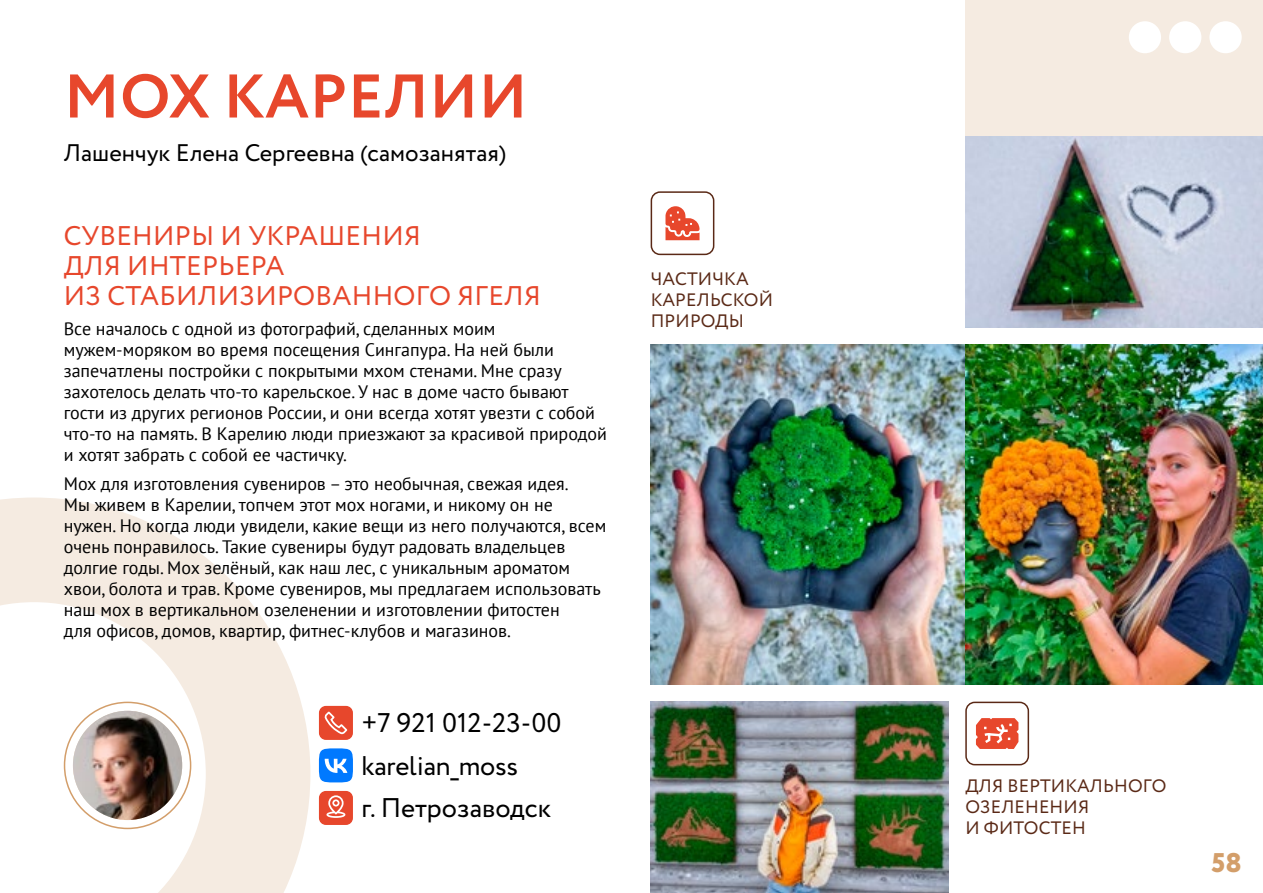
<style>
.page{position:relative;width:1263px;height:893px;background:#fff}
.page>*{position:absolute;margin:0;border:0;box-sizing:border-box;transform-origin:0 0}
.t1{font:700 61.5px "Circe";letter-spacing:.01em;color:#e7472c}
.t2{font:27px/30px "Circe";letter-spacing:.01em;color:#e7472c}
.t3{font:27px/42.5px "Circe";color:#000}
.t4{font:800 27px "Circe";color:#d39e6a}
.t5{font:24px "Circe";color:#000}
.t6{font:18px/21px "PT Sans";color:#000}
.t7{font:18px/21px "Circe";letter-spacing:.01em;color:#5a2916}
</style>
<div class="page">
<div style="left:965px;top:0;width:298px;height:327px;background:#f5ebe1"></div>
<div style="left:1129px;top:21px;width:32px;height:32px;background:#fff;border-radius:50%"></div>
<div style="left:1169px;top:21px;width:32px;height:32px;background:#fff;border-radius:50%"></div>
<div style="left:1209px;top:21px;width:33px;height:32px;background:#fff;border-radius:50%"></div>
<svg style="left:0;top:497px;width:310px;height:396px"></svg>
<svg style="left:319px;top:791px;width:34px;height:34px"></svg>
<svg style="left:319px;top:748px;width:34px;height:34px"></svg>
<svg style="left:319px;top:706px;width:34px;height:34px"></svg>
<img style="left:965px;top:136px;width:298px;height:191px">
<img style="left:651px;top:702px;width:297px;height:191px">
<img style="left:651px;top:344px;width:314px;height:341px">
<img style="left:965px;top:344px;width:298px;height:341px">
<img style="left:73px;top:711px;width:109px;height:109px;border-radius:55px">
<div style="left:651px;top:191px;width:63px;height:64px;border:2px solid #5a2916;border-radius:9px"></div>
<svg style="left:665px;top:206px;width:35px;height:34px"></svg>
<div style="left:965px;top:702px;width:64px;height:63px;border:2px solid #5a2916;border-radius:9px"></div>
<svg style="left:976px;top:718px;width:42px;height:31px"></svg>
<h1 class="t1" style="left:64px;top:55px;width:465px">МОХ КАРЕЛИИ</h1>
<h3 class="t5" style="left:64px;top:136px;width:444px">Лашенчук Елена Сергеевна (самозанятая)</h3>
<h2 class="t2" style="left:64px;top:222px;width:478px">СУВЕНИРЫ И УКРАШЕНИЯ<br>ДЛЯ ИНТЕРЬЕРА<br>ИЗ СТАБИЛИЗИРОВАННОГО ЯГЕЛЯ</h2>
<p class="t6" style="left:64px;top:317px;width:545px">Все началось с одной из фотографий, сделанных моим мужем-моряком во время посещения Сингапура. На ней были запечатлены постройки с покрытыми мхом стенами. Мне сразу захотелось делать что-то карельское. У нас в доме часто бывают гости из других регионов России, и они всегда хотят увезти с собой что-то на память. В Карелию люди приезжают за красивой природой и хотят забрать с собой ее частичку.</p>
<p class="t6" style="left:64px;top:473px;width:544px">Мох для изготовления сувениров – это необычная, свежая идея.<br>Мы живем в Карелии, топчем этот мох ногами, и никому он не нужен. Но когда люди увидели, какие вещи из него получаются, всем очень понравилось. Такие сувениры будут радовать владельцев долгие годы. Мох зелёный, как наш лес, с уникальным ароматом хвои, болота и трав. Кроме сувениров, мы предлагаем использовать наш мох в вертикальном озеленении и изготовлении фитостен<br>для офисов, домов, квартир, фитнес-клубов и магазинов.</p>
<h2 class="t3" style="left:361px;top:703px;width:202px">+7 921 012-23-00 karelian_moss</h2>
<h2 class="t3" style="left:361px;top:788px;width:191px">г. Петрозаводск</h2>
<p class="t7" style="left:651px;top:269px;width:124px">ЧАСТИЧКА<br>КАРЕЛЬСКОЙ<br>ПРИРОДЫ</p>
<p class="t7" style="left:965px;top:776px;width:202px">ДЛЯ ВЕРТИКАЛЬНОГО<br>ОЗЕЛЕНЕНИЯ<br>И ФИТОСТЕН</p>
<h2 class="t4" style="left:1211px;top:844px;width:32px">58</h2>
</div>
